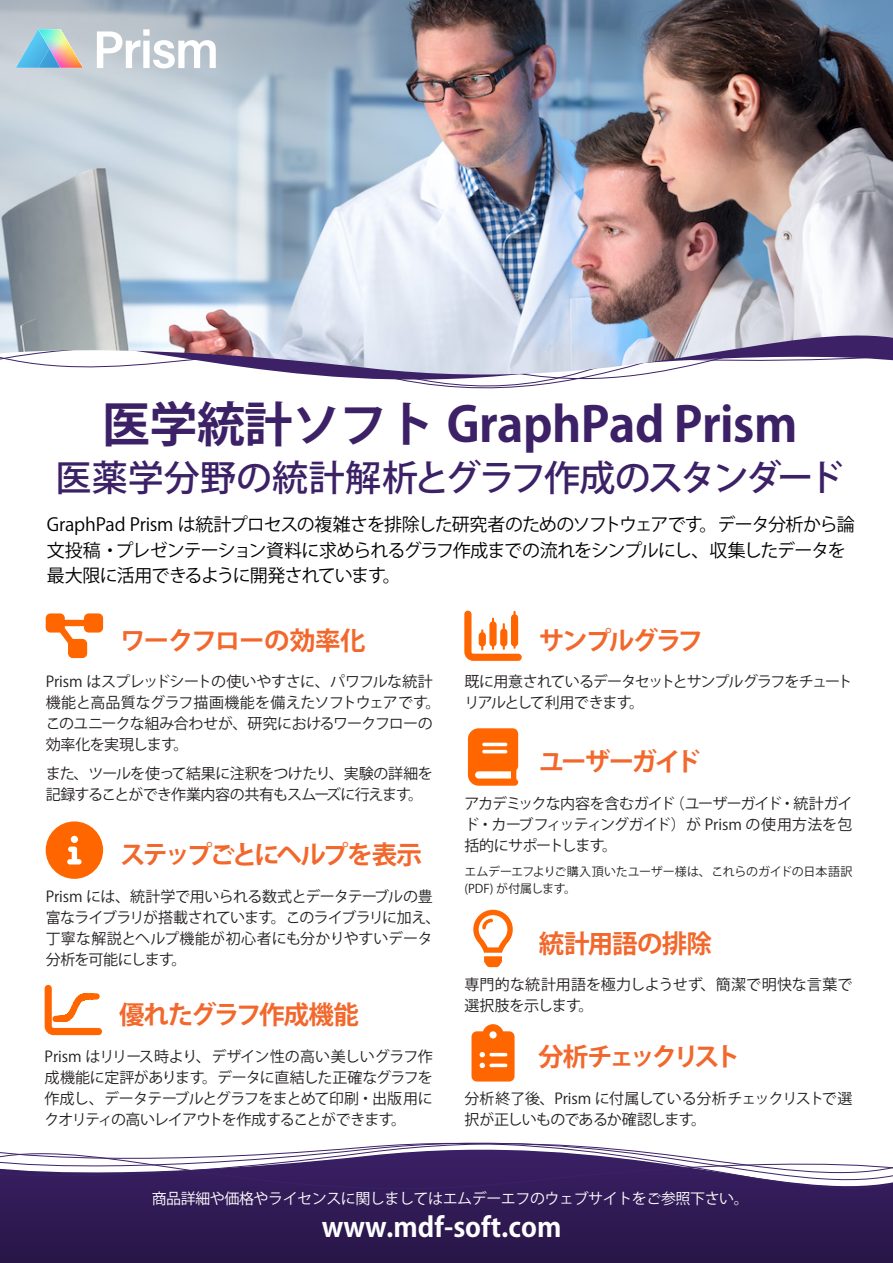
<style>
.page{position:relative;width:893px;height:1263px;background:#fff}
.page>*{position:absolute;margin:0;border:0;box-sizing:border-box;transform-origin:0 0}
.t1{font:700 48px "Koz Go Pr 6 N";letter-spacing:-.01em;color:#3c2167}
.t2{font:500 36px "Koz Go Pr 6 N";letter-spacing:-.04em;color:#3c2167}
.t3{font:700 27px "Koz Go Pr 6 N";color:#fff}
.t4{font:700 25.5px "Koz Go Pr 6 N";letter-spacing:-.08em;color:#f2682c}
.t5{font:700 25.5px "Koz Go Pr 6 N";letter-spacing:-.12em;color:#f2682c}
.t6{font:700 25.5px "Koz Go Pr 6 N";letter-spacing:-.05em;color:#f2682c}
.t7{font:700 25.5px "Koz Go Pr 6 N";letter-spacing:-.055em;color:#f2682c}
.t8{font:700 25.5px "Koz Go Pr 6 N";letter-spacing:-.15em;color:#f2682c}
.t9{font:700 25.5px "Koz Go Pr 6 N";letter-spacing:-.03em;color:#f2682c}
.t10{font:18px/25.5px "Koz Go Pr 6 N";letter-spacing:-.055em;color:#000}
.t11{font:15px/21px "Koz Go Pr 6 N";letter-spacing:-.04em;color:#231f20}
.t12{font:15px "Koz Go Pr 6 N";letter-spacing:-.03em;color:#fff}
.t13{font:15px/21px "Koz Go Pr 6 N";letter-spacing:-.065em;color:#231f20}
.t14{font:15px/21px "Koz Go Pr 6 N";letter-spacing:.01em;color:#231f20}
.t15{font:12px/16.5px "Koz Go Pr 6 N";letter-spacing:-.01em;color:#231f20}
</style>
<div class="page">
<div style="left:0;top:1198px;width:893px;height:65px;background:#2c184e"></div>
<div style="left:0;top:1192px;width:892px;height:12px;background:#321c58"></div>
<svg style="left:351px;top:1142px;width:255px;height:6px"></svg>
<svg style="left:341px;top:377px;width:282px;height:12px"></svg>
<img style="left:0;top:0;width:893px;height:377px">
<svg style="left:0;top:1148px;width:893px;height:44px"></svg>
<img style="left:16px;top:29px;width:67px;height:39px">
<svg style="left:97px;top:29px;width:119px;height:39px"></svg>
<svg style="left:46px;top:613px;width:57px;height:45px"></svg>
<svg style="left:46px;top:821px;width:57px;height:58px"></svg>
<svg style="left:45px;top:985px;width:57px;height:50px"></svg>
<svg style="left:464px;top:611px;width:58px;height:50px"></svg>
<hr style="left:513px;top:612px;width:3px;height:36px;background:#f60">
<svg style="left:468px;top:728px;width:50px;height:58px;background:#ff812e"></svg>
<svg style="left:473px;top:910px;width:40px;height:57px"></svg>
<svg style="left:471px;top:1024px;width:44px;height:57px"></svg>
<h1 class="t1" style="left:102px;top:397px;width:697px">医学統計ソフト GraphPad Prism</h1>
<h2 class="t2" style="left:56px;top:458px;width:790px">医薬学分野の統計解析とグラフ作成のスタンダード</h2>
<p class="t10" style="left:47px;top:512px;width:809px">GraphPad Prism は統計プロセスの複雑さを排除した研究者のためのソフトウェアです。データ分析から論文投稿・プレゼンテーション資料に求められるグラフ作成までの流れをシンプルにし、収集したデータを最大限に活用できるように開発されています。</p>
<h3 class="t6" style="left:120px;top:626px;width:247px">ワークフローの効率化</h3>
<p class="t11" style="left:46px;top:672px;width:396px">Prism はスプレッドシートの使いやすさに、パワフルな統計機能と高品質なグラフ描画機能を備えたソフトウェアです。このユニークな組み合わせが、研究におけるワークフローの効率化を実現します。</p>
<p class="t11" style="left:46px;top:763px;width:389px">また、ツールを使って結果に注釈をつけたり、実験の詳細を記録することができ作業内容の共有もスムーズに行えます。</p>
<h3 class="t5" style="left:120px;top:841px;width:303px">ステップごとにヘルプを表示</h3>
<p class="t11" style="left:46px;top:886px;width:396px">Prism には、統計学で用いられる数式とデータテーブルの豊富なライブラリが搭載されています。このライブラリに加え、丁寧な解説とヘルプ機能が初心者にも分かりやすいデータ分析を可能にします。</p>
<h3 class="t7" style="left:119px;top:1000px;width:241px">優れたグラフ作成機能</h3>
<p class="t11" style="left:45px;top:1046px;width:390px;text-align:justify">Prism はリリース時より、デザイン性の高い美しいグラフ作成機能に定評があります。データに直結した正確なグラフを作成し、データテーブルとグラフをまとめて印刷・出版用にクオリティの高いレイアウトを作成することができます。</p>
<h3 class="t4" style="left:539px;top:626px;width:166px">サンプルグラフ</h3>
<p class="t13" style="left:464px;top:672px;width:390px">既に用意されているデータセットとサンプルグラフをチュートリアルとして利用できます。</p>
<h3 class="t4" style="left:539px;top:747px;width:163px">ユーザーガイド</h3>
<p class="t11" style="left:464px;top:793px;width:390px;text-align:justify">アカデミックな内容を含むガイド（ユーザーガイド・統計ガイド・カーブフィッティングガイド）が Prism の使用方法を包括的にサポートします。</p>
<p class="t15" style="left:464px;top:864px;width:390px">エムデーエフよりご購入頂いたユーザー様は、これらのガイドの日本語訳(PDF) が付属します。</p>
<h3 class="t9" style="left:539px;top:929px;width:175px">統計用語の排除</h3>
<p class="t14" style="left:464px;top:974px;width:390px">専門的な統計用語を極力しようせず、簡潔で明快な言葉で選択肢を示します。</p>
<h3 class="t8" style="left:538px;top:1042px;width:204px">分析チェックリスト</h3>
<p class="t11" style="left:464px;top:1089px;width:390px">分析終了後、Prism に付属している分析チェックリストで選択が正しいものであるか確認します。</p>
<p class="t12" style="left:152px;top:1190px;width:598px">商品詳細や価格やライセンスに関しましてはエムデーエフのウェブサイトをご参照下さい。</p>
<h3 class="t3" style="left:322px;top:1212px;width:241px">www.mdf-soft.com</h3>
</div>
